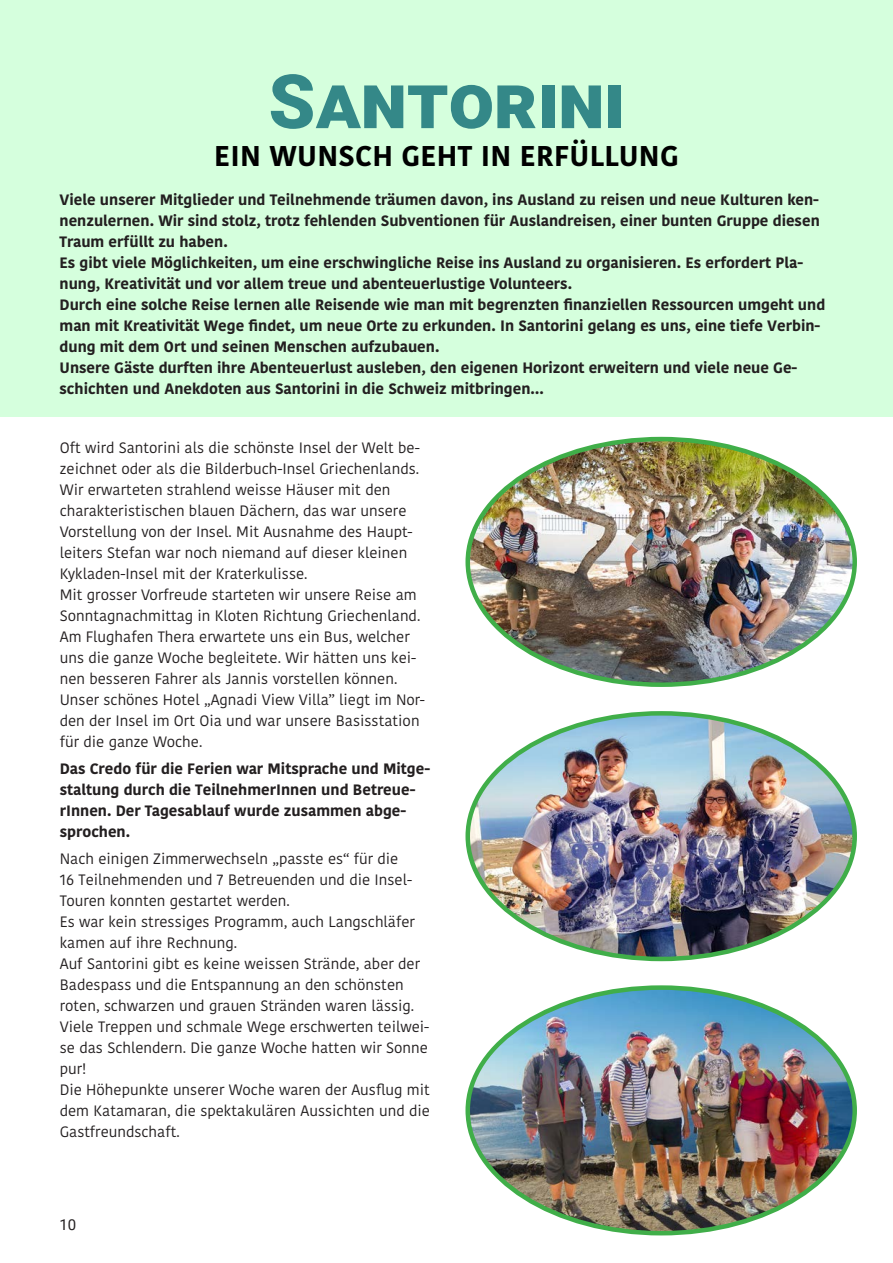
<style>
.page{position:relative;width:893px;height:1263px;background:#fff}
.page>*{position:absolute;margin:0;border:0;box-sizing:border-box;transform-origin:0 0}
.t1{font:900 75px "Roboto";letter-spacing:.01em;color:#348888}
.t2{font:700 28.5px "Kohinoor Bangla";letter-spacing:.01em;color:#000}
.t3{font:15px/21px "Kohinoor Bangla";color:#231f20}
.t4{font:700 15px/21px "Kohinoor Bangla";color:#231f20}
.t5{font:15px "Roboto";color:#231f20}
</style>
<div class="page">
<div style="left:0;top:0;width:893px;height:417px;background:#d5ffdd"></div>
<img style="left:470px;top:439px;width:385px;height:246px">
<img style="left:470px;top:713px;width:385px;height:246px">
<img style="left:470px;top:988px;width:385px;height:245px">
<p class="t1" style="left:268px;top:49px;width:358px">Santorini</p>
<p class="t2" style="left:214px;top:131px;width:466px">EIN WUNSCH GEHT IN ERFÜLLUNG</p>
<p class="t4" style="left:60px;top:189px;width:762px;text-align:justify">Viele unserer Mitglieder und Teilnehmende träumen davon, ins Ausland zu reisen und neue Kulturen ken&shy;nenzulernen. Wir sind stolz, trotz fehlenden Subventionen für Auslandreisen, einer bunten Gruppe diesen Traum erfüllt zu haben.</p>
<p class="t4" style="left:60px;top:252px;width:745px">Es gibt viele Möglichkeiten, um eine erschwingliche Reise ins Ausland zu organisieren. Es erfordert Pla&shy;nung, Kreativität und vor allem treue und abenteuerlustige Volunteers.</p>
<p class="t4" style="left:60px;top:294px;width:767px">Durch eine solche Reise lernen alle Reisende wie man mit begrenzten finanziellen Ressourcen umgeht und man mit Kreativität Wege findet, um neue Orte zu erkunden. In Santorini gelang es uns, eine tiefe Verbin&shy;dung mit dem Ort und seinen Menschen aufzubauen.</p>
<p class="t4" style="left:60px;top:357px;width:739px">Unsere Gäste durften ihre Abenteuerlust ausleben, den eigenen Horizont erweitern und viele neue Ge&shy;schichten und Anekdoten aus Santorini in die Schweiz mitbringen…</p>
<p class="t3" style="left:60px;top:436px;width:361px">Oft wird Santorini als die schönste Insel der Welt be&shy;zeichnet oder als die Bilderbuch-Insel Griechenlands.<br>Wir erwarteten strahlend weisse Häuser mit den charakteristischen blauen Dächern, das war unsere Vorstellung von der Insel. Mit Ausnahme des Haupt&shy;leiters Stefan war noch niemand auf dieser kleinen Kykladen-Insel mit der Kraterkulisse.</p>
<p class="t3" style="left:60px;top:583px;width:362px">Mit grosser Vorfreude starteten wir unsere Reise am<br>Sonntagnachmittag in Kloten Richtung Griechenland.</p>
<p class="t3" style="left:60px;top:625px;width:358px">Am Flughafen Thera erwartete uns ein Bus, welcher uns die ganze Woche begleitete. Wir hätten uns kei&shy;nen besseren Fahrer als Jannis vorstellen können.</p>
<p class="t3" style="left:60px;top:688px;width:367px">Unser schönes Hotel „Agnadi View Villa” liegt im Nor&shy;den der Insel im Ort Oia und war unsere Basisstation für die ganze Woche.</p>
<p class="t4" style="left:60px;top:757px;width:372px">Das Credo für die Ferien war Mitsprache und Mitge&shy;staltung durch die TeilnehmerInnen und Betreue&shy;rInnen. Der Tagesablauf wurde zusammen abge&shy;sprochen.</p>
<p class="t3" style="left:60px;top:847px;width:340px">Nach einigen Zimmerwechseln „passte es“ für die</p>
<p class="t3" style="left:60px;top:868px;width:354px">16 Teilnehmenden und 7 Betreuenden und die Insel-<br>Touren konnten gestartet werden.</p>
<p class="t3" style="left:60px;top:910px;width:357px">Es war kein stressiges Programm, auch Langschläfer kamen auf ihre Rechnung.</p>
<p class="t3" style="left:60px;top:952px;width:371px">Auf Santorini gibt es keine weissen Strände, aber der Badespass und die Entspannung an den schönsten roten, schwarzen und grauen Stränden waren lässig.<br>Viele Treppen und schmale Wege erschwerten teilwei&shy;se das Schlendern. Die ganze Woche hatten wir Sonne pur!</p>
<p class="t3" style="left:60px;top:1078px;width:372px;text-align:justify">Die Höhepunkte unserer Woche waren der Ausflug mit dem Katamaran, die spektakulären Aussichten und die Gastfreundschaft.</p>
<p class="t5" style="left:60px;top:1214px;width:18px">10</p>
</div>
